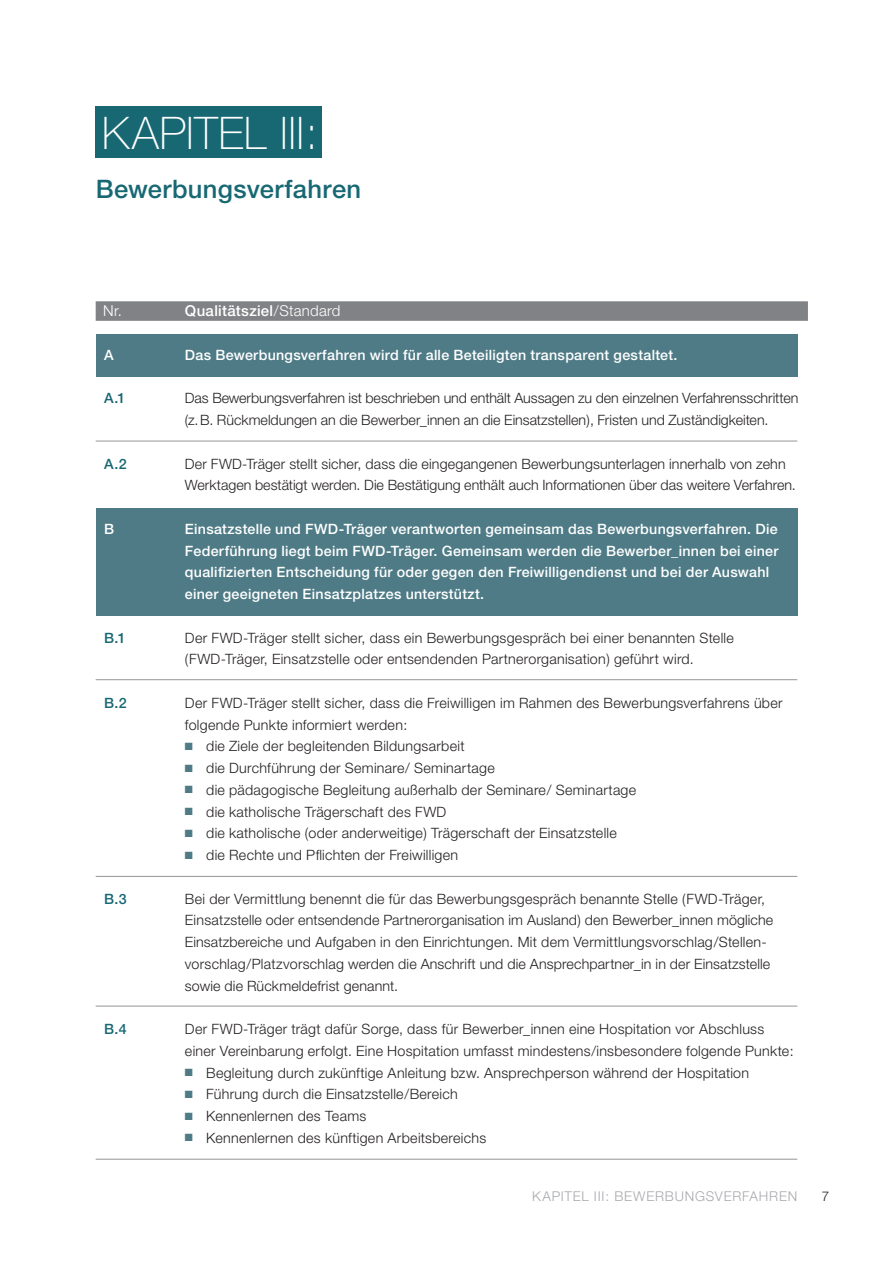
<style>
.page{position:relative;width:893px;height:1263px;background:#fff}
.page>*{position:absolute;margin:0;border:0;box-sizing:border-box;transform-origin:0 0}
.t1{font:100 45px "Helvetica Neue";letter-spacing:.015em;color:#fff}
.t2{font:500 25.5px "Helvetica Neue";letter-spacing:.015em;color:#186874}
.t3{font:500 15px "Helvetica Neue";letter-spacing:.02em;color:#fff}
.t4{font:300 15px "Helvetica Neue";color:#fff}
.t5{font:300 14.25px/21.8px "Helvetica Neue";letter-spacing:.015em;color:#231f20}
.t6{font:500 14.25px/21.8px "Helvetica Neue";letter-spacing:.02em;color:#fff}
.t7{font:300 14.25px/21.8px "Helvetica Neue";letter-spacing:-.005em;color:#231f20}
.t8{font:500 14.25px "Helvetica Neue";color:#186874}
.t9{font:300 13.5px "Helvetica Neue";letter-spacing:.06em;color:#a8a9ad}
.t10{font:300 13.5px "Helvetica Neue";color:#231f20}
.s1{font-weight:300}
.s2{color:#4e7b86}
</style>
<div class="page">
<div style="left:96px;top:106px;width:226px;height:51px;background:#186874"></div>
<div style="left:96px;top:334px;width:701px;height:43px;background:#4e7b86"></div>
<div style="left:96px;top:508px;width:701px;height:107px;background:#4e7b86"></div>
<div style="left:96px;top:301px;width:712px;height:20px;background:#808285"></div>
<hr style="left:96px;top:679px;width:701px;height:1px;background:#939598">
<hr style="left:96px;top:441px;width:701px;height:1px;background:#939598">
<hr style="left:96px;top:876px;width:701px;height:1px;background:#939598">
<hr style="left:96px;top:1006px;width:701px;height:1px;background:#939598">
<hr style="left:96px;top:1159px;width:701px;height:1px;background:#939598">
<h1 class="t1" style="left:102px;top:107px;width:218px">Kapitel III :</h1>
<h2 class="t2" style="left:96px;top:174px;width:267px">Bewerbungsverfahren</h2>
<p class="t4" style="left:103px;top:302px;width:20px">Nr.</p>
<p class="t3" style="left:185px;top:302px;width:157px">Qualitätsziel<span class="s1">/Standard</span></p>
<p class="t6" style="left:104px;top:344px;width:11px">A</p>
<p class="t6" style="left:185px;top:344px;width:494px">Das Bewerbungsverfahren wird für alle Beteiligten transparent gestaltet.</p>
<p class="t8" style="left:104px;top:390px;width:23px">A.1</p>
<p class="t7" style="left:185px;top:387px;width:615px">Das Bewerbungsverfahren ist beschrieben und enthält Aussagen zu den einzelnen Verfahrensschritten (z.B. Rückmeldungen an die Bewerber_innen an die Einsatzstellen), Fristen und Zuständigkeiten.</p>
<p class="t8" style="left:104px;top:455px;width:24px">A.2</p>
<p class="t5" style="left:185px;top:452px;width:612px">Der FWD-Träger stellt sicher, dass die eingegangenen Bewerbungsunterlagen innerhalb von zehn<br>Werktagen bestätigt werden. Die Bestätigung enthält auch Informationen über das weitere Verfahren.</p>
<p class="t6" style="left:104px;top:518px;width:12px">B</p>
<p class="t6" style="left:185px;top:518px;width:595px">Einsatzstelle und FWD-Träger verantworten gemeinsam das Bewerbungsverfahren. Die Federführung liegt beim FWD-Träger. Gemeinsam werden die Bewerber_innen bei einer qualifizierten Entscheidung für oder gegen den Freiwilligendienst und bei der Auswahl einer geeigneten Einsatzplatzes unterstützt.</p>
<p class="t8" style="left:104px;top:629px;width:23px">B.1</p>
<p class="t5" style="left:185px;top:626px;width:550px">Der FWD-Träger stellt sicher, dass ein Bewerbungsgespräch bei einer benannten Stelle (FWD-Träger, Einsatzstelle oder entsendenden Partnerorganisation) geführt wird.</p>
<p class="t8" style="left:104px;top:694px;width:24px">B.2</p>
<p class="t5" style="left:185px;top:692px;width:599px">Der FWD-Träger stellt sicher, dass die Freiwilligen im Rahmen des Bewerbungsverfahrens über folgende Punkte informiert werden:</p>
<p class="t5" style="left:185px;top:735px;width:281px"><span class="s2">■</span> die Ziele der begleitenden Bildungsarbeit</p>
<p class="t5" style="left:185px;top:757px;width:311px"><span class="s2">■</span> die Durchführung der Seminare/ Seminartage</p>
<p class="t5" style="left:185px;top:779px;width:453px"><span class="s2">■</span> die pädagogische Begleitung außerhalb der Seminare/ Seminartage</p>
<p class="t5" style="left:185px;top:800px;width:263px"><span class="s2">■</span> die katholische Trägerschaft des FWD</p>
<p class="t5" style="left:185px;top:822px;width:433px"><span class="s2">■</span> die katholische (oder anderweitige) Trägerschaft der Einsatzstelle</p>
<p class="t5" style="left:185px;top:844px;width:275px"><span class="s2">■</span> die Rechte und Pflichten der Freiwilligen</p>
<p class="t8" style="left:104px;top:890px;width:24px">B.3</p>
<p class="t5" style="left:185px;top:887px;width:590px">Bei der Vermittlung benennt die für das Bewerbungsgespräch benannte Stelle (FWD-Träger, Einsatzstelle oder entsendende Partnerorganisation im Ausland) den Bewerber_innen mögliche Einsatzbereiche und Aufgaben in den Einrichtungen. Mit dem Vermittlungsvorschlag/Stellen&shy;vorschlag/Platzvorschlag werden die Anschrift und die Ansprechpartner_in in der Einsatzstelle sowie die Rückmeldefrist genannt.</p>
<p class="t8" style="left:104px;top:1020px;width:24px">B.4</p>
<p class="t5" style="left:185px;top:1018px;width:610px">Der FWD-Träger trägt dafür Sorge, dass für Bewerber_innen eine Hospitation vor Abschluss einer Vereinbarung erfolgt. Eine Hospitation umfasst mindestens/insbesondere folgende Punkte:</p>
<p class="t5" style="left:185px;top:1061px;width:566px"><span class="s2">■</span> Begleitung durch zukünftige Anleitung bzw. Ansprechperson während der Hospitation</p>
<p class="t5" style="left:185px;top:1083px;width:274px"><span class="s2">■</span> Führung durch die Einsatzstelle/Bereich</p>
<p class="t5" style="left:185px;top:1105px;width:183px"><span class="s2">■</span> Kennenlernen des Teams</p>
<p class="t5" style="left:185px;top:1127px;width:303px"><span class="s2">■</span> Kennenlernen des künftigen Arbeitsbereichs</p>
<p class="t9" style="left:532px;top:1188px;width:19px">Kapitel</p>
<p class="t9" style="left:594px;top:1188px;width:41px">III: Bewerbungsverfa</p>
<p class="t9" style="left:759px;top:1188px;width:21px">hren</p>
<p class="t10" style="left:822px;top:1188px;width:9px">7</p>
</div>
